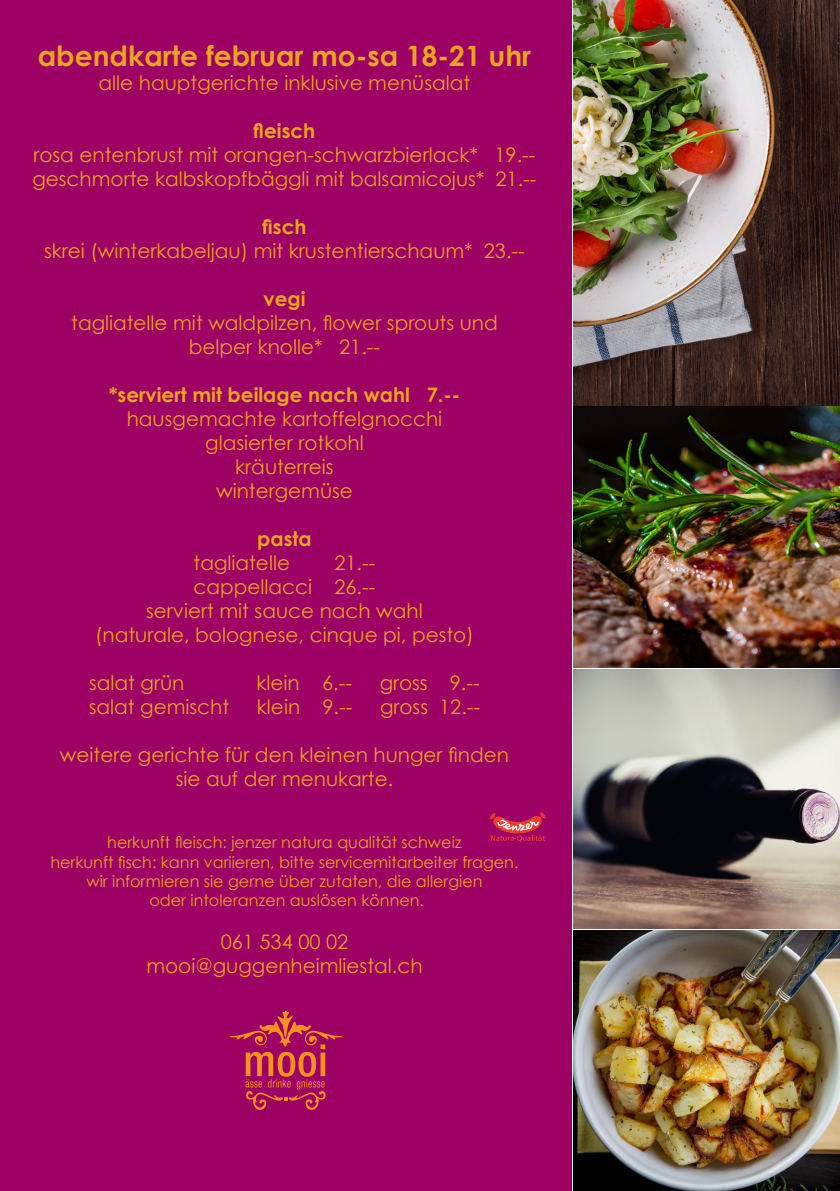
<style>
.page{position:relative;width:840px;height:1191px;background:#fff}
.page>*{position:absolute;margin:0;border:0;box-sizing:border-box;transform-origin:0 0}
.t1{font:700 28px "Century Gothic";color:#eaa420}
.t2{font:20px "Century Gothic";color:#eaa420}
.t3{font:700 20px "Century Gothic";color:#eaa420}
.t4{font:16px "Century Gothic";color:#eaa420}
</style>
<div class="page">
<img style="left:573px;top:407px;width:266px;height:521px">
<img style="left:573px;top:930px;width:266px;height:261px">
<img style="left:573px;top:0;width:266px;height:405px">
<div style="left:0;top:0;width:571px;height:1191px;background:#9e0164"></div>
<svg style="left:489px;top:812px;width:57px;height:29px"></svg>
<svg style="left:229px;top:1010px;width:113px;height:99px"></svg>
<p class="t1" style="left:38px;top:38px;width:494px">abendkarte februar mo-sa 18-21 uhr</p>
<p class="t2" style="left:99px;top:70px;width:373px">alle hauptgerichte inklusive menüsalat</p>
<p class="t3" style="left:253px;top:118px;width:63px">fleisch</p>
<p class="t2" style="left:33px;top:142px;width:503px">rosa entenbrust mit orangen-schwarzbierlack* 19.--</p>
<p class="t2" style="left:32px;top:166px;width:505px">geschmorte kalbskopfbäggli mit balsamicojus* 21.--</p>
<p class="t3" style="left:262px;top:214px;width:45px">fisch</p>
<p class="t2" style="left:44px;top:238px;width:482px">skrei (winterkabeljau) mit krustentierschaum* 23.--</p>
<p class="t3" style="left:263px;top:286px;width:44px">vegi</p>
<p class="t2" style="left:71px;top:310px;width:428px">tagliatelle mit waldpilzen, flower sprouts und</p>
<p class="t2" style="left:189px;top:334px;width:193px">belper knolle* 21.--</p>
<p class="t3" style="left:109px;top:382px;width:353px">*serviert mit beilage nach wahl 7.--</p>
<p class="t2" style="left:127px;top:406px;width:317px">hausgemachte kartoffelgnocchi</p>
<p class="t2" style="left:205px;top:430px;width:160px">glasierter rotkohl</p>
<p class="t2" style="left:235px;top:454px;width:100px">kräuterreis</p>
<p class="t2" style="left:216px;top:478px;width:138px">wintergemüse</p>
<p class="t3" style="left:257px;top:526px;width:56px">pasta</p>
<p class="t2" style="left:193px;top:550px;width:98px">tagliatelle</p>
<p class="t2" style="left:334px;top:550px;width:42px">21.--</p>
<p class="t2" style="left:193px;top:574px;width:183px">cappellacci 26.--</p>
<p class="t2" style="left:146px;top:598px;width:278px">serviert mit sauce nach wahl</p>
<p class="t2" style="left:95px;top:622px;width:380px">(naturale, bolognese, cinque pi, pesto)</p>
<p class="t2" style="left:89px;top:670px;width:97px">salat grün</p>
<p class="t2" style="left:256px;top:670px;width:97px">klein 6.--</p>
<p class="t2" style="left:379px;top:670px;width:101px">gross 9.--</p>
<p class="t2" style="left:89px;top:694px;width:142px">salat gemischt</p>
<p class="t2" style="left:257px;top:694px;width:97px">klein 9.--</p>
<p class="t2" style="left:380px;top:694px;width:102px">gross 12.--</p>
<p class="t2" style="left:60px;top:742px;width:450px">weitere gerichte für den kleinen hunger finden</p>
<p class="t2" style="left:176px;top:766px;width:219px">sie auf der menukarte.</p>
<p class="t4" style="left:107px;top:832px;width:355px">herkunft fleisch: jenzer natura qualität schweiz</p>
<p class="t4" style="left:50px;top:852px;width:469px">herkunft fisch: kann variieren, bitte servicemitarbeiter fragen.</p>
<p class="t4" style="left:86px;top:871px;width:397px">wir informieren sie gerne über zutaten, die allergien</p>
<p class="t4" style="left:149px;top:890px;width:276px">oder intoleranzen auslösen können.</p>
<p class="t2" style="left:220px;top:929px;width:129px">061 534 00 02</p>
<p class="t2" style="left:146px;top:953px;width:277px">mooi@guggenheimliestal.ch</p>
</div>
